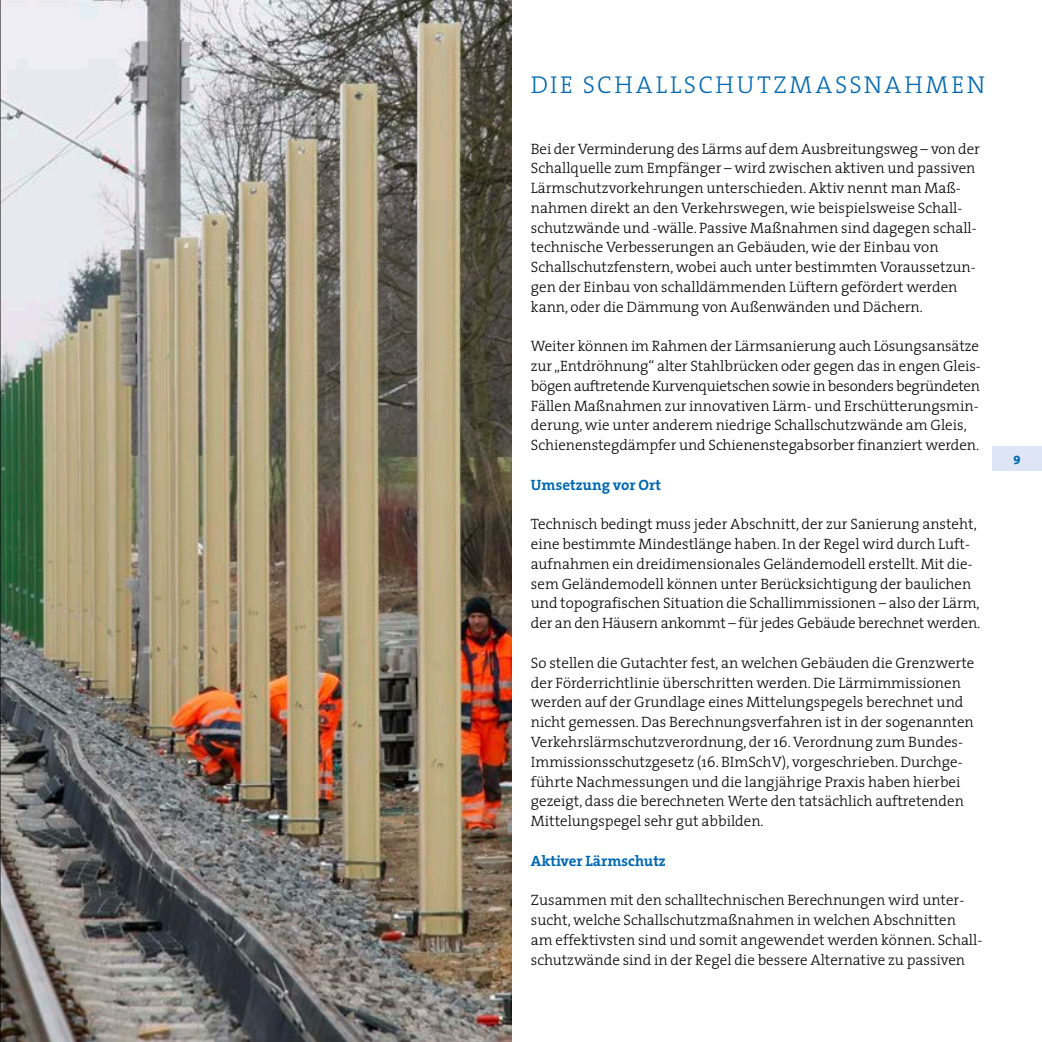
<style>
.page{position:relative;width:1042px;height:1042px;background:#fff}
.page>*{position:absolute;margin:0;border:0;box-sizing:border-box;transform-origin:0 0}
.head{font:24.5px "The Serif Light Caps";letter-spacing:.11em;color:#0068b3}
._01_text{font:300 15.05px/19.8px "The Serif";color:#000}
._01_zwihead{font:700 15.05px "The Serif";color:#0068b3}
.t1{font:800 12.25px "The Serif";color:#0068b3}
</style>
<div class="page">
<img style="left:1px;top:0;width:510px;height:1042px">
<div style="left:992px;top:446px;width:50px;height:25px;background:#dee5f5"></div>
<hr style="left:0;top:0;width:1px;height:1042px;background:#000">
<p class="head" style="left:531px;top:64px;width:456px">DIE SCHALLSCHUTZMASSNAHMEN</p>
<p class="_01_text" style="left:531px;top:138px;width:450px">Bei der Verminderung des Lärms auf dem Ausbreitungsweg – von der Schallquelle zum Empfänger – wird zwischen aktiven und passiven Lärmschutzvorkehrungen unterschieden. Aktiv nennt man Maß&shy;nahmen direkt an den Verkehrswegen, wie beispielsweise Schall&shy;schutzwände und -wälle. Passive Maßnahmen sind dagegen schall&shy;technische Verbesserungen an Gebäuden, wie der Einbau von Schallschutzfenstern, wobei auch unter bestimmten Voraussetzun&shy;gen der Einbau von schalldämmenden Lüftern gefördert werden kann, oder die Dämmung von Außenwänden und Dächern.</p>
<p class="_01_text" style="left:531px;top:336px;width:451px">Weiter können im Rahmen der Lärmsanierung auch Lösungsansätze zur „Entdröhnung“ alter Stahlbrücken oder gegen das in engen Gleis&shy;bögen auftretende Kurvenquietschen sowie in besonders begründeten Fällen Maßnahmen zur innovativen Lärm- und Erschütterungsmin&shy;derung, wie unter anderem niedrige Schallschutzwände am Gleis, Schienenstegdämpfer und Schienenstegabsorber finanziert werden.</p>
<p class="_01_zwihead" style="left:531px;top:472px;width:132px">Umsetzung vor Ort</p>
<p class="_01_text" style="left:531px;top:514px;width:451px">Technisch bedingt muss jeder Abschnitt, der zur Sanierung ansteht, eine bestimmte Mindestlänge haben. In der Regel wird durch Luft&shy;aufnahmen ein dreidimensionales Geländemodell erstellt. Mit die&shy;sem Geländemodell können unter Berücksichtigung der baulichen und topografischen Situation die Schallimmissionen – also der Lärm, der an den Häusern ankommt – für jedes Gebäude berechnet werden.</p>
<p class="_01_text" style="left:531px;top:652px;width:445px">So stellen die Gutachter fest, an welchen Gebäuden die Grenzwerte der Förderrichtlinie überschritten werden. Die Lärmimmissionen werden auf der Grundlage eines Mittelungspegels berechnet und nicht gemessen. Das Berechnungsverfahren ist in der sogenannten Verkehrslärmschutzverordnung, der 16. Verordnung zum Bundes-Immissionsschutzgesetz (16. BImSchV), vorgeschrieben. Durchge&shy;führte Nachmessungen und die langjährige Praxis haben hierbei gezeigt, dass die berechneten Werte den tatsächlich auftretenden Mittelungspegel sehr gut abbilden.</p>
<p class="_01_zwihead" style="left:531px;top:848px;width:136px">Aktiver Lärmschutz</p>
<p class="_01_text" style="left:531px;top:890px;width:453px">Zusammen mit den schalltechnischen Berechnungen wird unter&shy;sucht, welche Schallschutzmaßnahmen in welchen Abschnitten<br>am effektivsten sind und somit angewendet werden können. Schall&shy;schutzwände sind in der Regel die bessere Alternative zu passiven</p>
<p class="t1" style="left:1013px;top:447px;width:9px">9</p>
</div>
